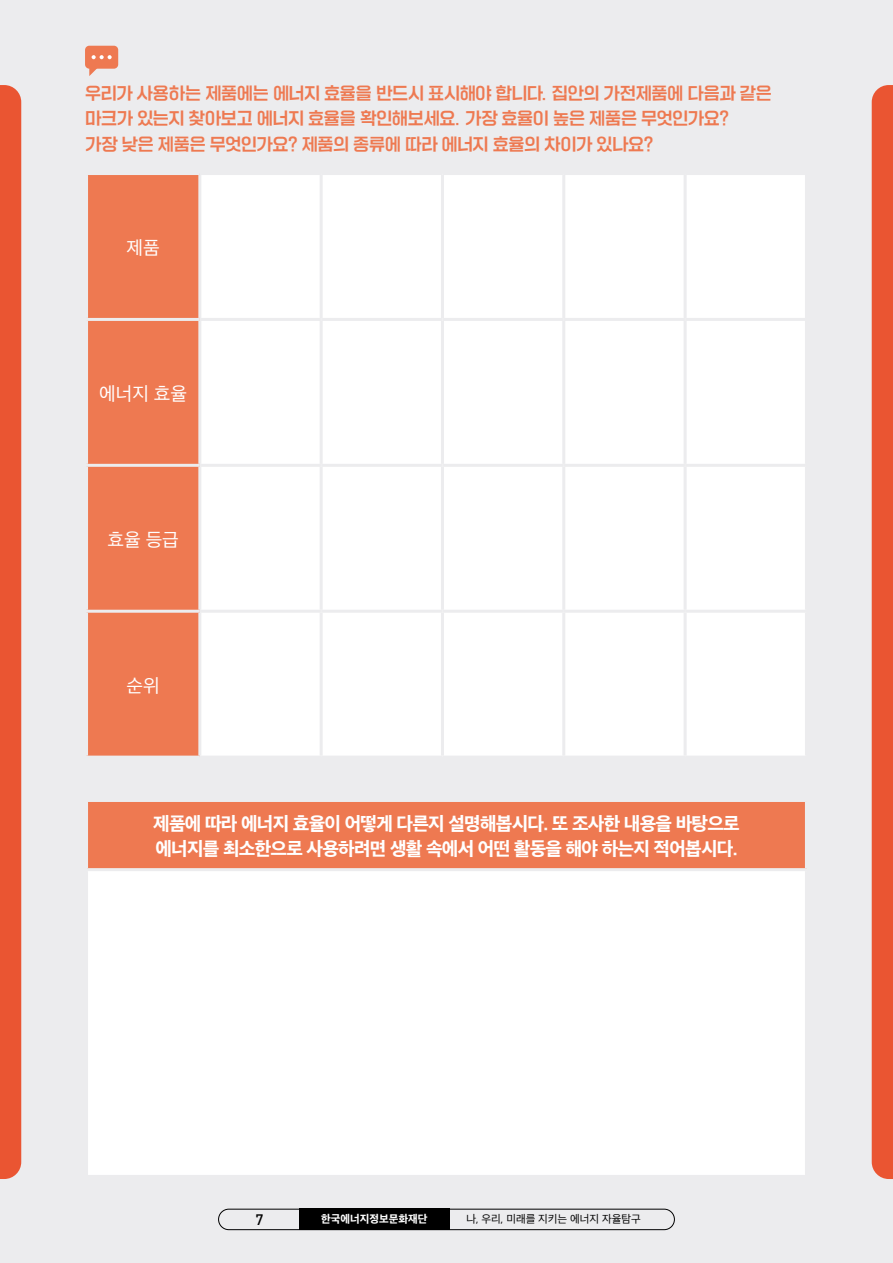
<style>
.page{position:relative;width:893px;height:1263px;background:#ececee}
.page>*{position:absolute;margin:0;border:0;box-sizing:border-box;transform-origin:0 0}
.t1{font:18px/25.5px "SD Gothic Neoa h Ex Bd";letter-spacing:-.04em;color:#fff}
.t2{font:18px "SD Gothic Neoa d Rg";color:#fff}
.t3{font:16.5px/25.5px "SD Gyeokdong G205 Bd";letter-spacing:-.01em;color:#ee7951}
.t4{font:500 15px "DIN Pro";color:#000}
.t5{font:10.5px "SD Gothic Neoa d Rg";color:#000}
.t6{font:10.5px "SD Gothic Neoa h Ex Bd";color:#fff}
</style>
<div class="page">
<div style="left:218px;top:1209px;width:457px;height:21px;border:1px solid #000;border-radius:10px"></div>
<div style="left:299px;top:1209px;width:150px;height:21px;background:#000"></div>
<div style="left:0;top:85px;width:21px;height:1094px;background:#ea5532"></div>
<div style="left:872px;top:85px;width:21px;height:1094px;background:#ea5532"></div>
<div style="left:87px;top:800px;width:719px;height:70px;background:#ee7951"></div>
<div style="left:87px;top:870px;width:719px;height:306px;background:#fff"></div>
<hr style="left:85px;top:799px;width:723px;height:3px;background:#ececee">
<hr style="left:85px;top:802px;width:3px;height:66px;background:#ececee">
<hr style="left:805px;top:802px;width:3px;height:66px;background:#ececee">
<hr style="left:85px;top:868px;width:723px;height:3px;background:#ececee">
<hr style="left:85px;top:871px;width:3px;height:304px;background:#ececee">
<hr style="left:805px;top:871px;width:3px;height:304px;background:#ececee">
<hr style="left:85px;top:1175px;width:723px;height:3px;background:#ececee">
<svg style="left:89px;top:69px;width:8px;height:7px"></svg>
<div style="left:85px;top:46px;width:33px;height:23px;background:#ee7951;border-radius:4px"></div>
<svg style="left:92px;top:55px;width:20px;height:4px"></svg>
<div style="left:88px;top:175px;width:110px;height:581px;background:#ee7951"></div>
<div style="left:201px;top:175px;width:604px;height:581px;background:#fff"></div>
<hr style="left:320px;top:175px;width:3px;height:143px;background:#ececee">
<hr style="left:441px;top:175px;width:3px;height:143px;background:#ececee">
<hr style="left:562px;top:175px;width:3px;height:143px;background:#ececee">
<hr style="left:684px;top:175px;width:3px;height:143px;background:#ececee">
<hr style="left:85px;top:318px;width:115px;height:3px;background:#ececee">
<hr style="left:200px;top:318px;width:121px;height:3px;background:#ececee">
<hr style="left:321px;top:318px;width:121px;height:3px;background:#ececee">
<hr style="left:320px;top:321px;width:3px;height:143px;background:#ececee">
<hr style="left:442px;top:318px;width:122px;height:3px;background:#ececee">
<hr style="left:441px;top:321px;width:3px;height:143px;background:#ececee">
<hr style="left:564px;top:318px;width:121px;height:3px;background:#ececee">
<hr style="left:562px;top:321px;width:3px;height:143px;background:#ececee">
<hr style="left:685px;top:318px;width:123px;height:3px;background:#ececee">
<hr style="left:684px;top:321px;width:3px;height:143px;background:#ececee">
<hr style="left:85px;top:464px;width:115px;height:3px;background:#ececee">
<hr style="left:200px;top:464px;width:121px;height:3px;background:#ececee">
<hr style="left:321px;top:464px;width:121px;height:3px;background:#ececee">
<hr style="left:320px;top:467px;width:3px;height:143px;background:#ececee">
<hr style="left:442px;top:464px;width:122px;height:3px;background:#ececee">
<hr style="left:441px;top:467px;width:3px;height:143px;background:#ececee">
<hr style="left:564px;top:464px;width:121px;height:3px;background:#ececee">
<hr style="left:562px;top:467px;width:3px;height:143px;background:#ececee">
<hr style="left:685px;top:464px;width:123px;height:3px;background:#ececee">
<hr style="left:684px;top:467px;width:3px;height:143px;background:#ececee">
<hr style="left:85px;top:610px;width:115px;height:3px;background:#ececee">
<hr style="left:200px;top:610px;width:121px;height:3px;background:#ececee">
<hr style="left:321px;top:610px;width:121px;height:3px;background:#ececee">
<hr style="left:320px;top:613px;width:3px;height:143px;background:#ececee">
<hr style="left:442px;top:610px;width:122px;height:3px;background:#ececee">
<hr style="left:441px;top:613px;width:3px;height:143px;background:#ececee">
<hr style="left:564px;top:610px;width:121px;height:3px;background:#ececee">
<hr style="left:562px;top:613px;width:3px;height:143px;background:#ececee">
<hr style="left:685px;top:610px;width:123px;height:3px;background:#ececee">
<hr style="left:684px;top:613px;width:3px;height:143px;background:#ececee">
<p class="t3" style="left:85px;top:81px;width:688px">우리가 사용하는 제품에는 에너지 효율을 반드시 표시해야 합니다. 집안의 가전제품에 다음과 같은 마크가 있는지 찾아보고 에너지 효율을 확인해보세요. 가장 효율이 높은 제품은 무엇인가요?<br>가장 낮은 제품은 무엇인가요? 제품의 종류에 따라 에너지 효율의 차이가 있나요?</p>
<p class="t2" style="left:127px;top:239px;width:35px">제품</p>
<p class="t2" style="left:99px;top:384px;width:89px">에너지 효율</p>
<p class="t2" style="left:108px;top:530px;width:73px">효율 등급</p>
<p class="t2" style="left:127px;top:676px;width:35px">순위</p>
<p class="t1" style="left:153px;top:811px;width:588px">제품에 따라 에너지 효율이 어떻게 다른지 설명해봅시다. 또 조사한 내용을 바탕으로 에너지를 최소한으로 사용하려면 생활 속에서 어떤 활동을 해야 하는지 적어봅시다.</p>
<p class="t4" style="left:255px;top:1207px;width:9px">7</p>
<p class="t6" style="left:321px;top:1214px;width:108px">한국에너지정보문화재단</p>
<p class="t5" style="left:466px;top:1214px;width:176px">나, 우리, 미래를 지키는 에너지 자율탐구</p>
</div>
